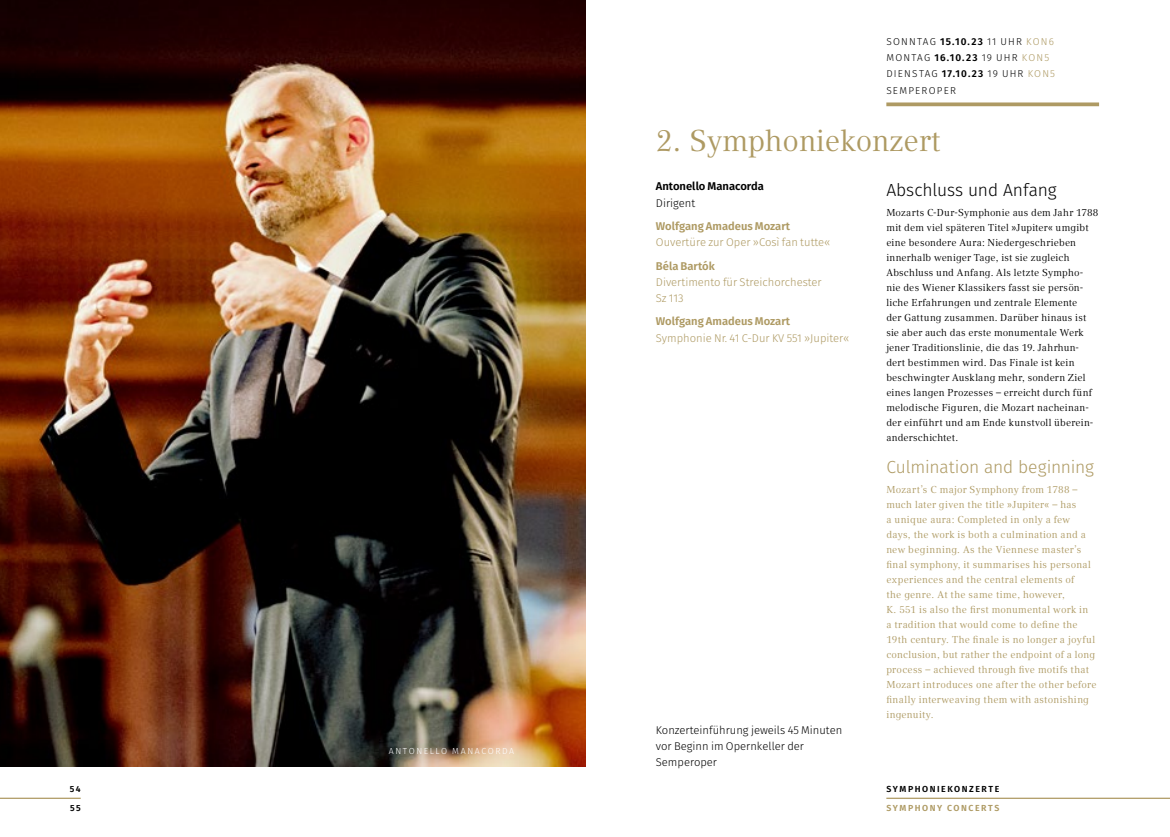
<style>
.page{position:relative;width:1170px;height:837px;background:#fff}
.page>*{position:absolute;margin:0;border:0;box-sizing:border-box;transform-origin:0 0}
.kap_konz_konzert{font:30px "Compatil Text LT Pro";color:#ae9a63}
.kap_konz_text_head_E{font:300 17.5px "Fira Sans";letter-spacing:-.01em;color:#ae9a63}
.kap_konz_text_head_D{font:300 17.5px "Fira Sans";letter-spacing:-.005em;color:#000}
.kap_konz_stück{font:300 11.25px/16.2px "Fira Sans";color:#ae9a63}
.kap_konz_funktion{font:300 11.25px/16.2px "Fira Sans";color:#000}
.kap_konz_komponist{font:600 11.25px "Fira Sans";color:#ae9a63}
.kap_konz_name{font:600 11.25px "Fira Sans";color:#000}
.kap_konzert_text_ohn{font:10px/15px "Compatil Text LT Pro";letter-spacing:.015em;color:#000}
.kap_konzert_text_en{font:10px/15px "Compatil Text LT Pro";letter-spacing:.025em;color:#ae9a63}
.datum_ort{font:300 10px "Fira Sans";letter-spacing:.12em;color:#000}
.ort_mit_linie{font:300 10px "Fira Sans";letter-spacing:.12em;color:#000}
.t1{font:600 8.75px/18.8px "Fira Sans";letter-spacing:.175em;color:#000}
.name_bildunterschrif{font:300 8.75px "Fira Sans";letter-spacing:.18em;color:#fff}
.t2{font:600 8.75px "Fira Sans";letter-spacing:.18em;color:#ae9a63}
.s1{font-weight:600}
.s2{color:#ae9a63}
</style>
<div class="page">
<hr style="left:0;top:797px;width:81px;height:1px;background:#ae9a63">
<hr style="left:886px;top:797px;width:283px;height:1px;background:#ae9a63">
<img style="left:0;top:0;width:585px;height:765px">
<svg style="left:886px;top:102px;width:212px;height:4px"></svg>
<p class="datum_ort" style="left:886px;top:34px;width:169px">SONNTAG <span class="s1">15.10.23</span> 11 UHR <span class="s2">KON6</span></p>
<p class="datum_ort" style="left:886px;top:50px;width:164px">MONTAG <span class="s1">16.10.23</span> 19 UHR <span class="s2">KON5</span></p>
<p class="datum_ort" style="left:886px;top:67px;width:170px">DIENSTAG <span class="s1">17.10.23</span> 19 UHR <span class="s2">KON5</span></p>
<p class="ort_mit_linie" style="left:886px;top:83px;width:71px">SEMPEROPER</p>
<p class="kap_konz_konzert" style="left:656px;top:123px;width:286px">2. Symphoniekonzert</p>
<p class="name_bildunterschrif" style="left:389px;top:744px;width:127px">ANTONELLO MANACORDA</p>
<p class="kap_konz_name" style="left:656px;top:177px;width:110px">Antonello Manacorda</p>
<p class="kap_konz_funktion" style="left:656px;top:194px;width:41px">Dirigent</p>
<p class="kap_konz_komponist" style="left:656px;top:217px;width:136px">Wolfgang Amadeus Mozart</p>
<p class="kap_konz_stück" style="left:656px;top:234px;width:176px">Ouvertüre zur Oper »Così fan tutte«</p>
<p class="kap_konz_komponist" style="left:656px;top:256px;width:60px">Béla Bartók</p>
<p class="kap_konz_stück" style="left:656px;top:273px;width:167px">Divertimento für Streichorchester<br>Sz 113</p>
<p class="kap_konz_komponist" style="left:656px;top:312px;width:136px">Wolfgang Amadeus Mozart</p>
<p class="kap_konz_stück" style="left:656px;top:329px;width:195px">Symphonie Nr. 41 C-Dur KV 551 »Jupiter«</p>
<p class="kap_konz_funktion" style="left:656px;top:721px;width:188px">Konzerteinführung jeweils 45 Minuten vor Beginn im Opernkeller der<br>Semperoper</p>
<p class="kap_konz_text_head_D" style="left:886px;top:177px;width:172px">Abschluss und Anfang</p>
<p class="kap_konzert_text_ohn" style="left:886px;top:205px;width:214px">Mozarts C-Dur-Symphonie aus dem Jahr 1788 mit dem viel späteren Titel »Jupiter« umgibt eine besondere Aura: Niedergeschrieben innerhalb weniger Tage, ist sie zugleich Abschluss und Anfang. Als letzte Sympho&shy;nie des Wiener Klassikers fasst sie persön&shy;liche Erfahrungen und zentrale Elemente<br>der Gattung zusammen. Darüber hinaus ist sie aber auch das erste monumentale Werk jener Traditionslinie, die das 19. Jahrhun&shy;dert bestimmen wird. Das Finale ist kein beschwingter Ausklang mehr, sondern Ziel eines langen Prozesses – erreicht durch fünf melodische Figuren, die Mozart nacheinan&shy;der einführt und am Ende kunstvoll überein&shy;anderschichtet.</p>
<p class="kap_konz_text_head_E" style="left:886px;top:454px;width:209px">Culmination and beginning</p>
<p class="kap_konzert_text_en" style="left:886px;top:482px;width:212px">Mozart’s C major Symphony from 1788 – much later given the title »Jupiter« – has<br>a unique aura: Completed in only a few days, the work is both a culmination and a new beginning. As the Viennese master’s final symphony, it summarises his personal experiences and the central elements of<br>the genre. At the same time, however,<br>K. 551 is also the first monumental work in<br>a tradition that would come to define the 19th century. The finale is no longer a joyful conclusion, but rather the endpoint of a long process – achieved through five motifs that Mozart introduces one after the other before finally interweaving them with astonishing ingenuity.</p>
<p class="t1" style="left:70px;top:778px;width:13px">54<br>55</p>
<p class="t1" style="left:886px;top:778px;width:114px">SYMPHONIEKONZERTE</p>
<p class="t2" style="left:886px;top:800px;width:115px">SYMPHONY CONCERTS</p>
</div>
